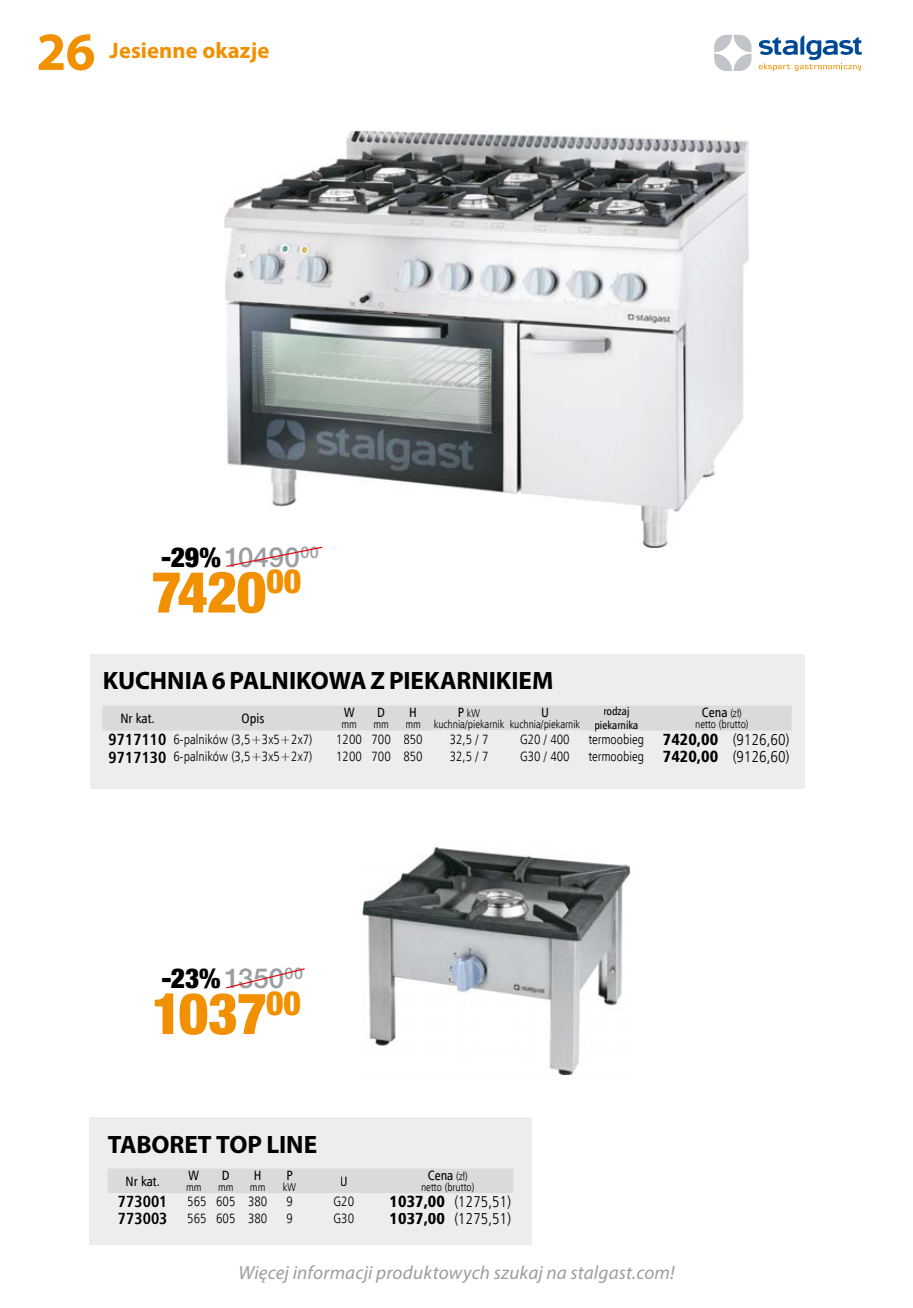
<style>
.page{position:relative;width:913px;height:1308px;background:#fff}
.page>*{position:absolute;margin:0;border:0;box-sizing:border-box;transform-origin:0 0}
.t1{font:900 condensed 57.38px "Helvetica Neue LT Pro";letter-spacing:-.015em;color:#f19000}
.t2{font:700 54px "Myriad Pro";color:#f19000}
.t3{font:500 27.45px "Helvetica Neue LT Pro";color:#999ea2}
.t4{font:900 condensed 27.45px "Helvetica Neue LT Pro";color:#000}
.t5{font:700 25.2px "Myriad Pro";color:#000}
.t6{font:700 22.5px "Myriad Pro";letter-spacing:.005em;color:#f19000}
.t7{font:italic 19.12px "Myriad Pro";letter-spacing:.01em;color:#999ea2}
.t8{font:15.75px "Humnst 777 Lt Cn EU";color:#000}
.t9{font:13.5px "Humnst 777 Lt Cn EU";color:#000}
.t10{font:13.5px "Humnst 777 Cn EU";color:#000}
.t11{font:11.25px/11.2px "Humnst 777 Lt Cn EU";color:#000;text-align:center}
.t12{font:11.25px/13.5px "Humnst 777 Cn EU";color:#000;text-align:center}
.s1{font-weight:900;font-stretch:condensed;color:#000}
.s2{font-family:"Humnst 777 Lt Cn EU";font-size:11.25px}
.s3{font-family:"Humnst 777 Cn EU";font-size:13.5px}
.s4{font-family:"Humnst 777 Cn EU";font-weight:700;font-size:16.2px}
.s5{font-family:"Humnst 777 Blk Cn EU";font-size:16.2px}
.s6{font-size:15.75px}
.s7{font-weight:500;font-stretch:normal;color:#999ea2}
</style>
<div class="page">
<div style="left:90px;top:654px;width:714px;height:134px;background:#ededef"></div>
<div style="left:90px;top:1117px;width:441px;height:127px;background:#ededef"></div>
<div style="left:102px;top:706px;width:689px;height:25px;background:#d8dadc"></div>
<div style="left:121px;top:712px;width:33px;height:11px;background:#d8dadc"></div>
<div style="left:242px;top:713px;width:22px;height:13px;background:#d8dadc"></div>
<div style="left:344px;top:708px;width:10px;height:9px;background:#d8dadc"></div>
<div style="left:342px;top:722px;width:14px;height:6px;background:#d8dadc"></div>
<div style="left:378px;top:708px;width:7px;height:9px;background:#d8dadc"></div>
<div style="left:374px;top:722px;width:14px;height:6px;background:#d8dadc"></div>
<div style="left:410px;top:708px;width:7px;height:9px;background:#d8dadc"></div>
<div style="left:406px;top:722px;width:14px;height:6px;background:#d8dadc"></div>
<div style="left:458px;top:708px;width:6px;height:9px;background:#d8dadc"></div>
<div style="left:464px;top:709px;width:16px;height:8px;background:#d8dadc"></div>
<div style="left:434px;top:720px;width:70px;height:10px;background:#d8dadc"></div>
<hr style="left:434px;top:730px;width:70px;height:1px;background:#ededef">
<div style="left:541px;top:708px;width:7px;height:9px;background:#d8dadc"></div>
<div style="left:510px;top:720px;width:70px;height:10px;background:#d8dadc"></div>
<hr style="left:510px;top:730px;width:70px;height:1px;background:#ededef">
<div style="left:603px;top:707px;width:26px;height:10px;background:#d8dadc"></div>
<div style="left:595px;top:720px;width:42px;height:10px;background:#d8dadc"></div>
<hr style="left:595px;top:730px;width:42px;height:1px;background:#ededef">
<div style="left:702px;top:707px;width:25px;height:10px;background:#d8dadc"></div>
<div style="left:727px;top:708px;width:14px;height:10px;background:#d8dadc"></div>
<div style="left:695px;top:720px;width:52px;height:10px;background:#d8dadc"></div>
<img style="left:224px;top:130px;width:523px;height:417px">
<div style="left:108px;top:1169px;width:405px;height:24px;background:#d8dadc"></div>
<div style="left:126px;top:1175px;width:33px;height:10px;background:#d8dadc"></div>
<div style="left:188px;top:1170px;width:11px;height:10px;background:#d8dadc"></div>
<div style="left:187px;top:1185px;width:14px;height:6px;background:#d8dadc"></div>
<div style="left:223px;top:1170px;width:6px;height:10px;background:#d8dadc"></div>
<div style="left:219px;top:1185px;width:13px;height:6px;background:#d8dadc"></div>
<div style="left:255px;top:1170px;width:6px;height:10px;background:#d8dadc"></div>
<div style="left:251px;top:1185px;width:13px;height:6px;background:#d8dadc"></div>
<div style="left:287px;top:1170px;width:6px;height:10px;background:#d8dadc"></div>
<div style="left:283px;top:1182px;width:13px;height:9px;background:#d8dadc"></div>
<div style="left:341px;top:1176px;width:5px;height:9px;background:#d8dadc"></div>
<div style="left:428px;top:1170px;width:25px;height:10px;background:#d8dadc"></div>
<div style="left:453px;top:1171px;width:14px;height:10px;background:#d8dadc"></div>
<div style="left:421px;top:1182px;width:52px;height:10px;background:#d8dadc"></div>
<img style="left:362px;top:847px;width:267px;height:227px">
<svg style="left:226px;top:968px;width:79px;height:20px"></svg>
<svg style="left:714px;top:35px;width:37px;height:36px"></svg>
<svg style="left:758px;top:35px;width:103px;height:36px"></svg>
<svg style="left:226px;top:546px;width:96px;height:21px"></svg>
<h2 class="t2" style="left:36px;top:31px;width:61px">26</h2>
<h3 class="t6" style="left:109px;top:42px;width:161px">Jesienne okazje</h3>
<h3 class="t3" style="left:161px;top:547px;width:159px"><span class="s1">-29%</span>10490<sup>00</sup></h3>
<h1 class="t1" style="left:152px;top:571px;width:151px">7420<sup>00</sup></h1>
<h3 class="t5" style="left:103px;top:671px;width:452px">KUCHNIA 6 PALNIKOWA Z PIEKARNIKIEM</h3>
<p class="t10" style="left:120px;top:709px;width:36px">Nr kat.</p>
<p class="t10" style="left:241px;top:709px;width:24px">Opis</p>
<p class="t12" style="left:594px;top:704px;width:46px">rodzaj piekarnika</p>
<p class="t10" style="left:701px;top:704px;width:42px">Cena <span class="s2">(zł)</span></p>
<p class="t10" style="left:343px;top:704px;width:13px">W</p>
<p class="t11" style="left:341px;top:718px;width:17px">mm</p>
<p class="t10" style="left:377px;top:704px;width:9px">D</p>
<p class="t11" style="left:373px;top:718px;width:17px">mm</p>
<p class="t10" style="left:409px;top:704px;width:9px">H</p>
<p class="t11" style="left:405px;top:718px;width:17px">mm</p>
<p class="t11" style="left:434px;top:707px;width:72px"><span class="s3">P</span> kW kuchnia/piekarnik</p>
<p class="t10" style="left:540px;top:704px;width:9px">U</p>
<p class="t11" style="left:695px;top:718px;width:55px">netto (brutto)</p>
<p class="t11" style="left:509px;top:718px;width:72px">kuchnia/piekarnik</p>
<p class="t9" style="left:109px;top:730px;width:205px"><span class="s4">9717110</span> 6-palników (3,5+3x5+2x7)</p>
<p class="t9" style="left:336px;top:730px;width:88px">1200 700 850</p>
<p class="t9" style="left:449px;top:730px;width:40px">32,5 / 7</p>
<p class="t9" style="left:520px;top:730px;width:51px">G20 / 400</p>
<p class="t9" style="left:588px;top:730px;width:202px">termoobieg <span class="s5">7420,00</span> <span class="s6">(9126,60)</span></p>
<p class="t9" style="left:109px;top:748px;width:205px"><span class="s4">9717130</span> 6-palników (3,5+3x5+2x7)</p>
<p class="t9" style="left:336px;top:748px;width:88px">1200 700 850</p>
<p class="t9" style="left:449px;top:748px;width:40px">32,5 / 7</p>
<p class="t9" style="left:520px;top:748px;width:51px">G30 / 400</p>
<p class="t9" style="left:588px;top:748px;width:202px">termoobieg <span class="s5">7420,00</span> <span class="s6">(9126,60)</span></p>
<h3 class="t4" style="left:161px;top:968px;width:143px">-23%<span class="s7">1350</span><sup>00</sup></h3>
<h1 class="t1" style="left:152px;top:992px;width:150px">1037<sup>00</sup></h1>
<h3 class="t5" style="left:108px;top:1134px;width:211px">TABORET TOP LINE</h3>
<p class="t10" style="left:125px;top:1172px;width:36px">Nr kat.</p>
<p class="t10" style="left:188px;top:1166px;width:13px">W</p>
<p class="t11" style="left:186px;top:1181px;width:17px">mm</p>
<p class="t10" style="left:222px;top:1166px;width:9px">D</p>
<p class="t11" style="left:218px;top:1181px;width:17px">mm</p>
<p class="t10" style="left:254px;top:1166px;width:9px">H</p>
<p class="t11" style="left:250px;top:1181px;width:17px">mm</p>
<p class="t10" style="left:286px;top:1166px;width:8px">P</p>
<p class="t11" style="left:283px;top:1181px;width:15px">kW</p>
<p class="t10" style="left:340px;top:1172px;width:9px">U</p>
<p class="t10" style="left:427px;top:1166px;width:42px">Cena <span class="s2">(zł)</span></p>
<p class="t11" style="left:421px;top:1181px;width:55px">netto (brutto)</p>
<p class="t9" style="left:118px;top:1193px;width:151px"><span class="s4">773001</span> 565 605 380</p>
<p class="t9" style="left:286px;top:1193px;width:8px">9</p>
<p class="t9" style="left:333px;top:1193px;width:22px">G20</p>
<p class="t8" style="left:389px;top:1191px;width:123px"><span class="s5">1037,00</span> (1275,51)</p>
<p class="t9" style="left:118px;top:1210px;width:151px"><span class="s4">773003</span> 565 605 380</p>
<p class="t9" style="left:286px;top:1210px;width:8px">9</p>
<p class="t9" style="left:333px;top:1210px;width:22px">G30</p>
<p class="t8" style="left:389px;top:1209px;width:123px"><span class="s5">1037,00</span> (1275,51)</p>
<h3 class="t7" style="left:238px;top:1265px;width:437px">Więcej informacji produktowych szukaj na stalgast.com!</h3>
</div>
